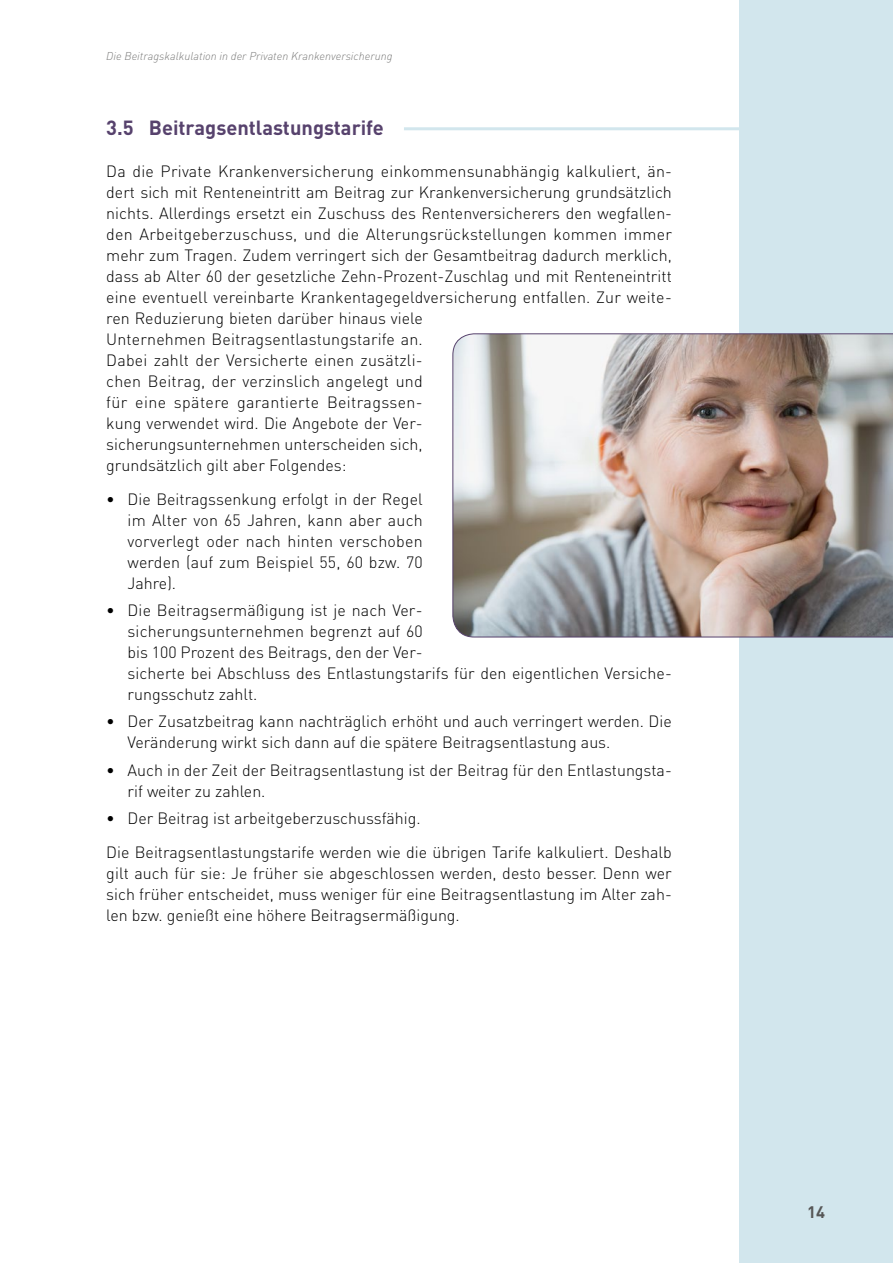
<style>
.page{position:relative;width:893px;height:1263px;background:#fff}
.page>*{position:absolute;margin:0;border:0;box-sizing:border-box;transform-origin:0 0}
.t1{font:700 20.25px "DINOT";color:#57426d}
.t2{font:700 16.5px "DIN";color:#565656}
.t3{font:300 16.2px/21px "DINOT";color:#000}
.t4{font:italic 300 11.25px "DIN";color:#7b7b7a}
</style>
<div class="page">
<div style="left:740px;top:0;width:153px;height:1263px;background:#d2e6ed"></div>
<hr style="left:404px;top:127px;width:349px;height:3px;background:#d2e6ed">
<img style="left:452px;top:333px;width:441px;height:304px">
<p class="t4" style="left:106px;top:49px;width:288px">Die Beitragskalkulation in der Privaten Krankenversicherung</p>
<p class="t1" style="left:106px;top:113px;width:279px">3.5 Beitragsentlastungstarife</p>
<p class="t3" style="left:106px;top:160px;width:567px">Da die Private Krankenversicherung einkommensunabhängig kalkuliert, än&shy;dert sich mit Renteneintritt am Beitrag zur Krankenversicherung grundsätzlich nichts. Allerdings ersetzt ein Zuschuss des Rentenversicherers den wegfallen&shy;den Arbeitgeberzuschuss, und die Alterungsrückstellungen kommen immer mehr zum Tragen. Zudem verringert sich der Gesamtbeitrag dadurch merklich, dass ab Alter 60 der gesetzliche Zehn-Prozent-Zuschlag und mit Renteneintritt eine eventuell vereinbarte Krankentagegeldversicherung entfallen. Zur weite&shy;ren Reduzierung bieten darüber hinaus viele<br>Unternehmen Beitragsentlastungstarife an.<br>Dabei zahlt der Versicherte einen zusätzli-<br>chen Beitrag, der verzinslich angelegt und<br>für eine spätere garantierte Beitragssen-<br>kung verwendet wird. Die Angebote der Ver-<br>sicherungsunternehmen unterscheiden sich,<br>grundsätzlich gilt aber Folgendes:</p>
<p class="t3" style="left:128px;top:488px;width:297px;text-align:justify;text-indent:-21px">• Die Beitragssenkung erfolgt in der Regel im Alter von 65 Jahren, kann aber auch vorverlegt oder nach hinten verschoben werden (auf zum Beispiel 55, 60 bzw. 70<br>Jahre).</p>
<p class="t3" style="left:128px;top:599px;width:546px;text-indent:-21px">• Die Beitragsermäßigung ist je nach Ver-<br>sicherungsunternehmen begrenzt auf 60<br>bis 100 Prozent des Beitrags, den der Ver-<br>sicherte bei Abschluss des Entlastungstarifs für den eigentlichen Versiche&shy;rungsschutz zahlt.</p>
<p class="t3" style="left:128px;top:710px;width:546px;text-indent:-21px">• Der Zusatzbeitrag kann nachträglich erhöht und auch verringert werden. Die<br>Veränderung wirkt sich dann auf die spätere Beitragsentlastung aus.</p>
<p class="t3" style="left:128px;top:759px;width:546px;text-indent:-21px">• Auch in der Zeit der Beitragsentlastung ist der Beitrag für den Entlastungsta&shy;rif weiter zu zahlen.</p>
<p class="t3" style="left:106px;top:801px;width:567px;line-height:33.8px">• Der Beitrag ist arbeitgeberzuschussfähig.<br>Die Beitragsentlastungstarife werden wie die übrigen Tarife kalkuliert. Deshalb</p>
<p class="t3" style="left:106px;top:862px;width:567px;text-align:justify">gilt auch für sie: Je früher sie abgeschlossen werden, desto besser. Denn wer sich früher entscheidet, muss weniger für eine Beitragsentlastung im Alter zah&shy;len bzw. genießt eine höhere Beitragsermäßigung.</p>
<p class="t2" style="left:807px;top:1201px;width:19px">14</p>
</div>
